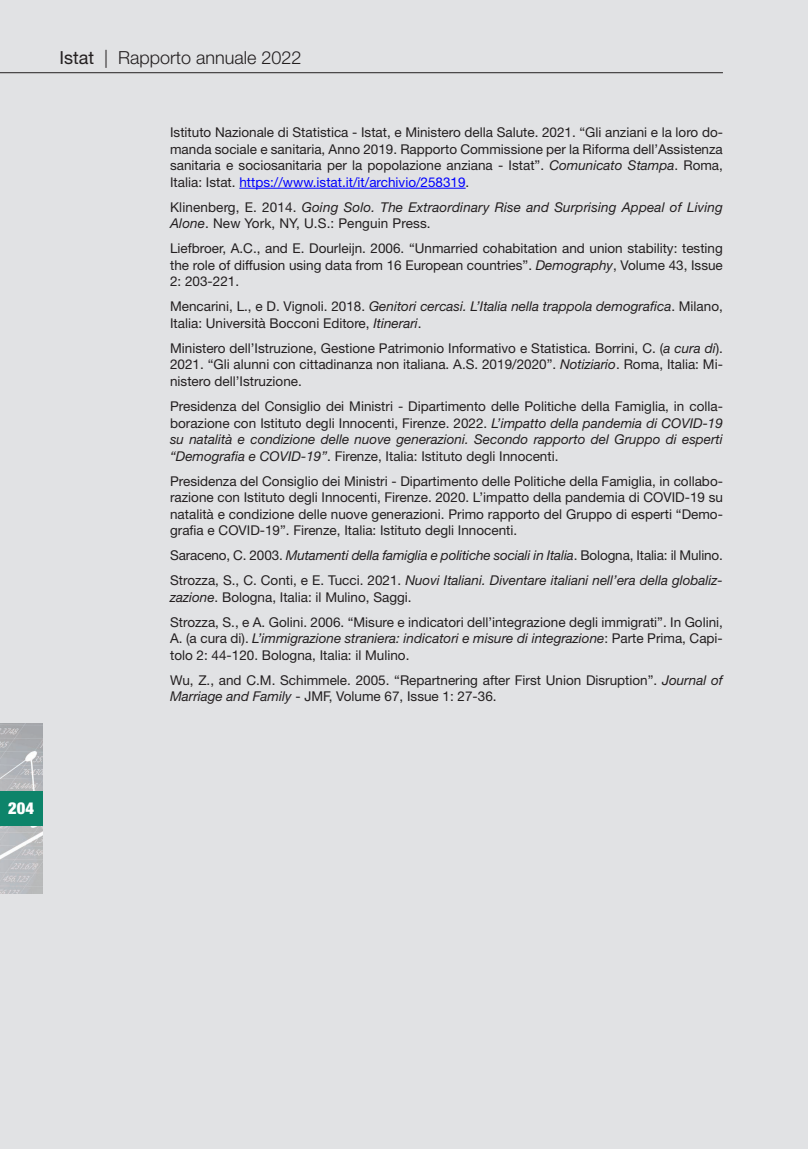
<style>
.page{position:relative;width:808px;height:1149px;background:#fff}
.page>*{position:absolute;margin:0;border:0;box-sizing:border-box;transform-origin:0 0}
.t1{font:300 18px "Helvetica Neue LT Std";color:#231f20}
.t2{font:900 condensed 16.5px "Helvetica Neue LT Std";color:#fff}
.t3{font:13.5px/16.5px "Helvetica Neue LT Std";color:#231f20;text-align:justify}
.t4{font:italic 13.5px/16.5px "Helvetica Neue LT Std";color:#231f20}
.s1{font-weight:400}
.s2{font-style:italic}
.s3{color:#00f}
.s4{font-style:normal}
</style>
<div class="page">
<div style="left:0;top:0;width:808px;height:1148px;background:#e1e2e4"></div>
<hr style="left:0;top:72px;width:723px;height:1px;background:#231f20">
<img style="left:0;top:723px;width:43px;height:170px">
<div style="left:0;top:791px;width:43px;height:34px;background:#0d846a"></div>
<hr style="left:239px;top:188px;width:227px;height:1px;background:#00f">
<h1 class="t1" style="left:60px;top:46px;width:244px"><span class="s1">Istat</span> | Rapporto annuale 2022</h1>
<p class="t3" style="left:170px;top:124px;width:554px">Istituto Nazionale di Statistica - Istat, e Ministero della Salute. 2021. “Gli anziani e la loro do&shy;manda sociale e sanitaria, Anno 2019. Rapporto Commissione per la Riforma dell’Assistenza sanitaria e sociosanitaria per la popolazione anziana - Istat”. <span class="s2">Comunicato Stampa</span>. Roma, Italia: Istat. <span class="s3">https://www.istat.it/it/archivio/258319</span>.</p>
<p class="t4" style="left:170px;top:198px;width:554px"><span class="s4">Klinenberg, E. 2014.</span> Going Solo. The Extraordinary Rise and Surprising Appeal of Living<br>Alone<span class="s4">. New York, NY, U.S.: Penguin Press.</span></p>
<p class="t3" style="left:170px;top:240px;width:554px">Liefbroer, A.C., and E. Dourleijn. 2006. “Unmarried cohabitation and union stability: testing the role of diffusion using data from 16 European countries”. <span class="s2">Demography</span>, Volume 43, Issue 2: 203-221.</p>
<p class="t3" style="left:170px;top:298px;width:554px">Mencarini, L., e D. Vignoli. 2018. <span class="s2">Genitori cercasi. L’Italia nella trappola demografica</span>. Milano,<br>Italia: Università Bocconi Editore, <span class="s2">Itinerari</span>.</p>
<p class="t3" style="left:170px;top:339px;width:554px">Ministero dell’Istruzione, Gestione Patrimonio Informativo e Statistica. Borrini, C. (<span class="s2">a cura di</span>).<br>2021. “Gli alunni con cittadinanza non italiana. A.S. 2019/2020”. <span class="s2">Notiziario</span>. Roma, Italia: Mi&shy;nistero dell’Istruzione.</p>
<p class="t3" style="left:170px;top:397px;width:554px">Presidenza del Consiglio dei Ministri - Dipartimento delle Politiche della Famiglia, in colla&shy;borazione con Istituto degli Innocenti, Firenze. 2022. <span class="s2">L’impatto della pandemia di COVID-19 su natalità e condizione delle nuove generazioni. Secondo rapporto del Gruppo di esperti “Demografia e COVID-19”</span>. Firenze, Italia: Istituto degli Innocenti.</p>
<p class="t3" style="left:170px;top:472px;width:554px">Presidenza del Consiglio dei Ministri - Dipartimento delle Politiche della Famiglia, in collabo&shy;razione con Istituto degli Innocenti, Firenze. 2020. L’impatto della pandemia di COVID-19 su natalità e condizione delle nuove generazioni. Primo rapporto del Gruppo di esperti “Demo&shy;grafia e COVID-19”. Firenze, Italia: Istituto degli Innocenti.</p>
<p class="t4" style="left:170px;top:542px;width:554px;line-height:25px"><span class="s4">Saraceno, C. 2003.</span> Mutamenti della famiglia e politiche sociali in Italia<span class="s4">. Bologna, Italia: il Mulino.<br>Strozza, S., C. Conti, e E. Tucci. 2021.</span> Nuovi Italiani. Diventare italiani nell’era della globaliz-</p>
<p class="t3" style="left:170px;top:584px;width:554px;line-height:25px"><span class="s2">zazione</span>. Bologna, Italia: il Mulino, Saggi.<br>Strozza, S., e A. Golini. 2006. “Misure e indicatori dell’integrazione degli immigrati”. In Golini,</p>
<p class="t3" style="left:170px;top:629px;width:554px">A. (a cura di). <span class="s2">L’immigrazione straniera: indicatori e misure di integrazione</span>: Parte Prima, Capi&shy;tolo 2: 44-120. Bologna, Italia: il Mulino.</p>
<p class="t3" style="left:170px;top:671px;width:554px">Wu, Z., and C.M. Schimmele. 2005. “Repartnering after First Union Disruption”. <span class="s2">Journal of<br>Marriage and Family</span> - JMF, Volume 67, Issue 1: 27-36.</p>
<p class="t2" style="left:8px;top:797px;width:27px">204</p>
</div>
